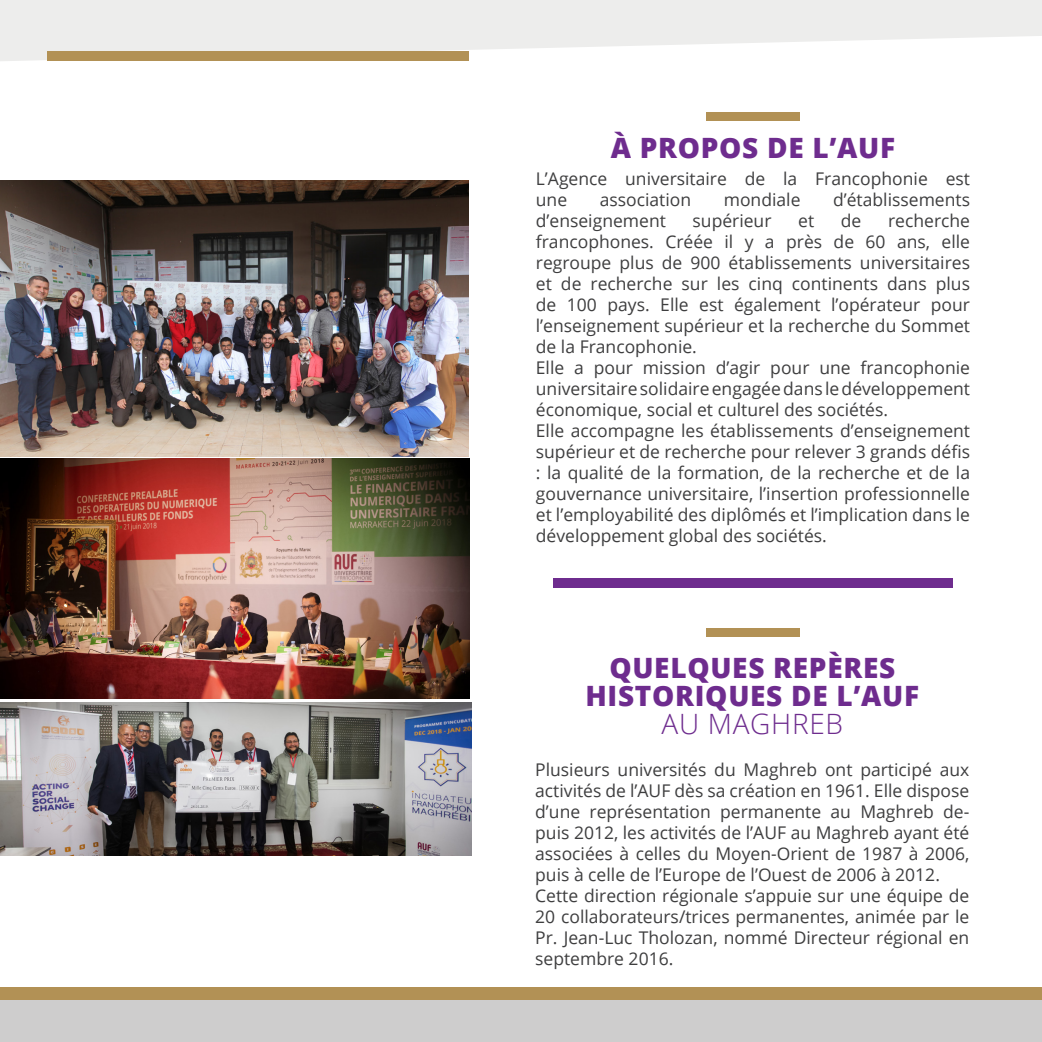
<style>
.page{position:relative;width:1042px;height:1042px;background:#fff}
.page>*{position:absolute;margin:0;border:0;box-sizing:border-box;transform-origin:0 0}
.t1{font:800 28px "Open Sans";letter-spacing:.025em;color:#6e2c8e}
.t2{font:300 28px "Open Sans";letter-spacing:.025em;color:#6e2c8e}
.t3{font:17.5px/21px "Open Sans";color:#3e3e3f;text-align:justify}
</style>
<div class="page">
<hr style="left:1041px;top:645px;width:1px;height:355px;background:#6e2c8e">
<div style="left:706px;top:112px;width:93px;height:9px;background:#b29155"></div>
<div style="left:706px;top:628px;width:93px;height:9px;background:#b29155"></div>
<svg style="left:0;top:0;width:1042px;height:61px;fill:#ededec"></svg>
<div style="left:47px;top:51px;width:422px;height:10px;background:#b29155"></div>
<div style="left:0;top:987px;width:1042px;height:13px;background:#b29155"></div>
<div style="left:0;top:1000px;width:1042px;height:42px;background:#cecdcd"></div>
<div style="left:553px;top:578px;width:399px;height:9px;background:#6e2c8e"></div>
<img style="left:0;top:181px;width:469px;height:275px">
<img style="left:0;top:459px;width:470px;height:240px">
<img style="left:0;top:702px;width:471px;height:154px">
<p class="t1" style="left:611px;top:126px;width:286px">À PROPOS DE L’AUF</p>
<p class="t3" style="left:536px;top:167px;width:436px">L’Agence universitaire de la Francophonie est une</p>
<p class="t3" style="left:600px;top:188px;width:93px">association</p>
<p class="t3" style="left:724px;top:188px;width:78px">mondiale</p>
<p class="t3" style="left:833px;top:188px;width:138px">d’établissements</p>
<p class="t3" style="left:536px;top:209px;width:132px">d’enseignement</p>
<p class="t3" style="left:692px;top:209px;width:80px">supérieur</p>
<p class="t3" style="left:798px;top:209px;width:17px">et</p>
<p class="t3" style="left:841px;top:209px;width:22px">de</p>
<p class="t3" style="left:536px;top:209px;width:436px;text-indent:352px">recherche francophones. Créée il y a près de 60 ans, elle regroupe plus de 900 établissements universitaires et de recherche sur les cinq continents dans plus de 100 pays. Elle est également l’opérateur pour l’enseignement supérieur et la recherche du Sommet de la Francophonie.</p>
<p class="t3" style="left:536px;top:356px;width:436px">Elle a pour mission d’agir pour une francophonie universitaire solidaire engagée dans le développement économique, social et culturel des sociétés.</p>
<p class="t3" style="left:536px;top:419px;width:436px">Elle accompagne les établissements d’enseignement supérieur et de recherche pour relever 3 grands défis : la qualité de la formation, de la recherche et de la gouvernance universitaire, l’insertion professionnelle et l’employabilité des diplômés et l’implication dans le développement global des sociétés.</p>
<p class="t1" style="left:609px;top:647px;width:287px">QUELQUES REPÈRES</p>
<p class="t1" style="left:585px;top:675px;width:335px">HISTORIQUES DE L’AUF</p>
<p class="t2" style="left:661px;top:705px;width:183px">AU MAGHREB</p>
<p class="t3" style="left:535px;top:759px;width:436px">Plusieurs universités du Maghreb ont participé aux activités de l’AUF dès sa création en 1961. Elle dispose d’une représentation permanente au Maghreb de&shy;puis 2012, les activités de l’AUF au Maghreb ayant été associées à celles du Moyen-Orient de 1987 à 2006, puis à celle de l’Europe de l’Ouest de 2006 à 2012.</p>
<p class="t3" style="left:535px;top:885px;width:436px">Cette direction régionale s’appuie sur une équipe de 20 collaborateurs/trices permanentes, animée par le Pr. Jean-Luc Tholozan, nommé Directeur régional en septembre 2016.</p>
</div>
